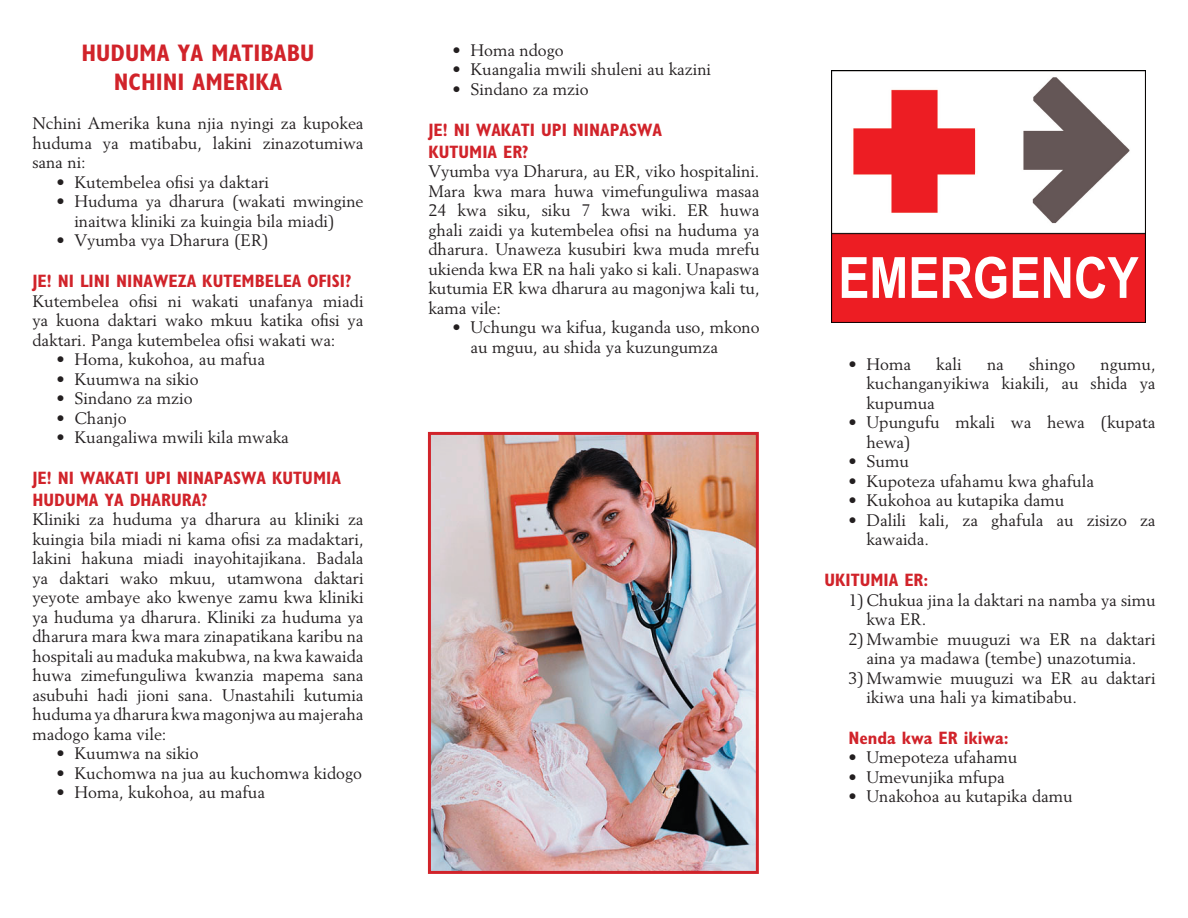
<style>
.page{position:relative;width:1188px;height:918px;background:#fff}
.page>*{position:absolute;margin:0;border:0;box-sizing:border-box;transform-origin:0 0}
.t1{font:700 condensed 24px/28.8px "Gill Sans";color:#d1232a;text-align:center}
.t2{font:700 condensed 18px/21.6px "Gill Sans";color:#d1232a}
.t3{font:16.5px/19.5px "Berling";color:#231f20}
</style>
<div class="page">
<img style="left:831px;top:71px;width:315px;height:252px">
<img style="left:842px;top:257px;width:297px;height:42px">
<img style="left:432px;top:436px;width:323px;height:434px">
<div style="left:428px;top:432px;width:331px;height:442px;border:3px solid #d1232a"></div>
<h1 class="t1" style="left:81px;top:39px;width:235px">HUDUMA YA MATIBABU<br>NCHINI AMERIKA</h1>
<p class="t3" style="left:32px;top:113px;width:333px;text-align:justify">Nchini Amerika kuna njia nyingi za kupokea huduma ya matibabu, lakini zinazotumiwa sana ni:</p>
<p class="t3" style="left:56px;top:172px;width:214px">• Kutembelea ofisi ya daktari</p>
<p class="t3" style="left:74px;top:191px;width:291px;text-indent:-18px">• Huduma ya dharura (wakati mwingine inaitwa kliniki za kuingia bila miadi)</p>
<p class="t3" style="left:56px;top:230px;width:214px">• Vyumba vya Dharura (ER)</p>
<p class="t2" style="left:32px;top:270px;width:321px">JE! NI LINI NINAWEZA KUTEMBELEA OFISI?</p>
<p class="t3" style="left:32px;top:291px;width:333px;text-align:justify">Kutembelea ofisi ni wakati unafanya miadi ya kuona daktari wako mkuu katika ofisi ya daktari. Panga kutembelea ofisi wakati wa:</p>
<p class="t3" style="left:56px;top:349px;width:210px">• Homa, kukohoa, au mafua</p>
<p class="t3" style="left:56px;top:369px;width:144px">• Kuumwa na sikio</p>
<p class="t3" style="left:56px;top:388px;width:138px">• Sindano za mzio</p>
<p class="t3" style="left:56px;top:408px;width:72px">• Chanjo</p>
<p class="t3" style="left:56px;top:427px;width:234px">• Kuangaliwa mwili kila mwaka</p>
<p class="t2" style="left:32px;top:467px;width:310px">JE! NI WAKATI UPI NINAPASWA KUTUMIA<br>HUDUMA YA DHARURA?</p>
<p class="t3" style="left:32px;top:510px;width:333px;text-align:justify">Kliniki za huduma ya dharura au kliniki za kuingia bila miadi ni kama ofisi za madaktari, lakini hakuna miadi inayohitajikana. Badala ya daktari wako mkuu, utamwona daktari yeyote ambaye ako kwenye zamu kwa kliniki ya huduma ya dharura. Kliniki za huduma ya dharura mara kwa mara zinapatikana karibu na hospitali au maduka makubwa, na kwa kawaida huwa zimefunguliwa kwanzia mapema sana asubuhi hadi jioni sana. Unastahili kutumia huduma ya dharura kwa magonjwa au majeraha madogo kama vile:</p>
<p class="t3" style="left:56px;top:744px;width:144px">• Kuumwa na sikio</p>
<p class="t3" style="left:56px;top:763px;width:307px">• Kuchomwa na jua au kuchomwa kidogo</p>
<p class="t3" style="left:56px;top:783px;width:210px">• Homa, kukohoa, au mafua</p>
<p class="t3" style="left:452px;top:40px;width:113px">• Homa ndogo</p>
<p class="t3" style="left:452px;top:60px;width:260px">• Kuangalia mwili shuleni au kazini</p>
<p class="t3" style="left:452px;top:79px;width:138px">• Sindano za mzio</p>
<p class="t2" style="left:428px;top:119px;width:235px">JE! NI WAKATI UPI NINAPASWA<br>KUTUMIA ER?</p>
<p class="t3" style="left:428px;top:161px;width:333px;text-align:justify">Vyumba vya Dharura, au ER, viko hospitalini.<br>Mara kwa mara huwa vimefunguliwa masaa 24 kwa siku, siku 7 kwa wiki. ER huwa ghali zaidi ya kutembelea ofisi na huduma ya dharura. Unaweza kusubiri kwa muda mrefu ukienda kwa ER na hali yako si kali. Unapaswa kutumia ER kwa dharura au magonjwa kali tu, kama vile:</p>
<p class="t3" style="left:470px;top:317px;width:291px;text-indent:-18px">• Uchungu wa kifua, kuganda uso, mkono au mguu, au shida ya kuzungumza</p>
<p class="t3" style="left:848px;top:354px;width:64px">• Homa</p>
<p class="t3" style="left:936px;top:354px;width:27px">kali</p>
<p class="t3" style="left:987px;top:354px;width:18px">na</p>
<p class="t3" style="left:1029px;top:354px;width:48px">shingo</p>
<p class="t3" style="left:866px;top:354px;width:291px;text-align:justify;text-indent:234px">ngumu, kuchanganyikiwa kiakili, au shida ya kupumua</p>
<p class="t3" style="left:866px;top:413px;width:291px;text-indent:-18px">• Upungufu mkali wa hewa (kupata hewa)</p>
<p class="t3" style="left:848px;top:452px;width:62px">• Sumu</p>
<p class="t3" style="left:848px;top:471px;width:247px">• Kupoteza ufahamu kwa ghafula</p>
<p class="t3" style="left:848px;top:491px;width:218px">• Kukohoa au kutapika damu</p>
<p class="t3" style="left:866px;top:510px;width:291px;text-indent:-18px">• Dalili kali, za ghafula au zisizo za kawaida.</p>
<p class="t2" style="left:824px;top:569px;width:106px">UKITUMIA ER:</p>
<p class="t3" style="left:866px;top:590px;width:291px;text-indent:-18px">1) Chukua jina la daktari na namba ya simu kwa ER.</p>
<p class="t3" style="left:848px;top:629px;width:309px;text-align:center">2) Mwambie muuguzi wa ER na daktari aina ya madawa (tembe) unazotumia.</p>
<p class="t3" style="left:866px;top:668px;width:291px;text-indent:-18px">3) Mwamwie muuguzi wa ER au daktari ikiwa una hali ya kimatibabu.</p>
<p class="t2" style="left:848px;top:727px;width:162px">Nenda kwa ER ikiwa:</p>
<p class="t3" style="left:848px;top:748px;width:170px">• Umepoteza ufahamu</p>
<p class="t3" style="left:848px;top:767px;width:158px">• Umevunjika mfupa</p>
<p class="t3" style="left:848px;top:787px;width:226px">• Unakohoa au kutapika damu</p>
</div>
